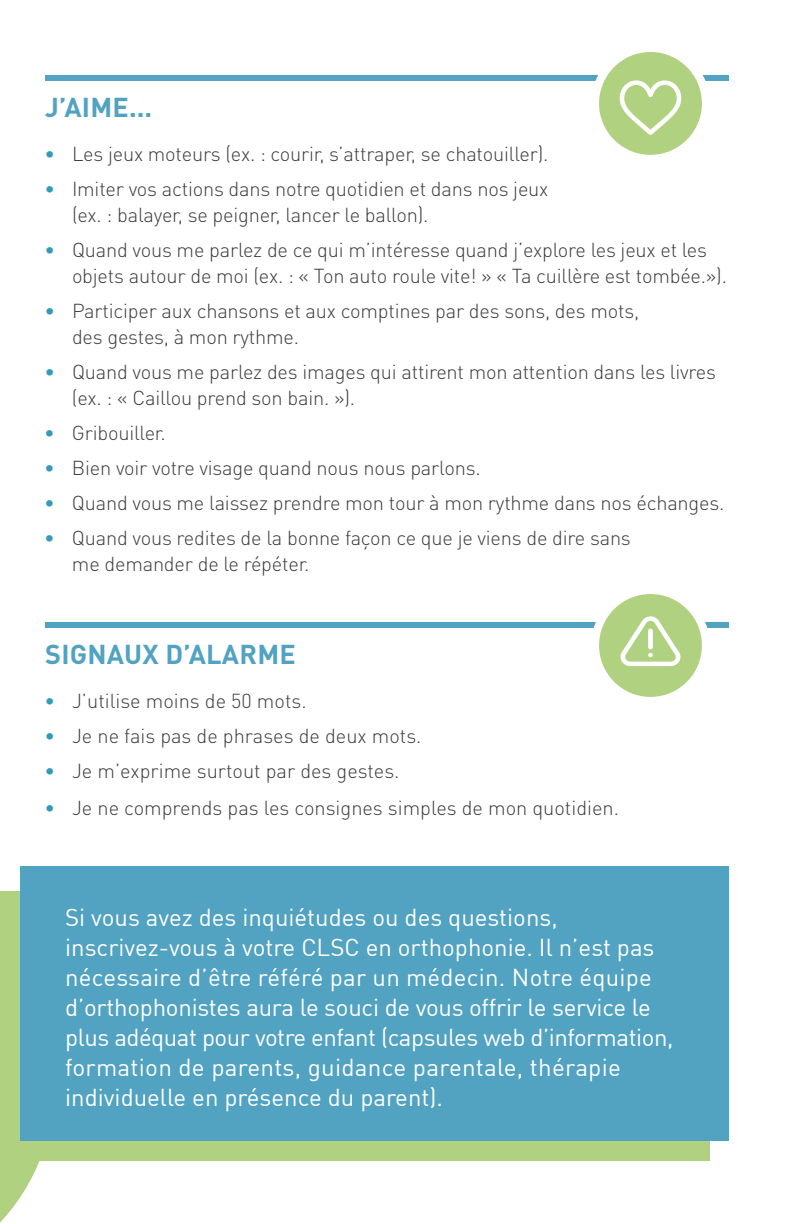
<style>
.page{position:relative;width:792px;height:1224px;background:#fff}
.page>*{position:absolute;margin:0;border:0;box-sizing:border-box;transform-origin:0 0}
.t1{font:700 27px "DIN Pro";letter-spacing:.01em;color:#52a2c1}
.t2{font:24px/30px "DIN";color:#fffffe}
.t3{font:300 20px/26px "DIN Pro";letter-spacing:-.01em;color:#3c3c3b}
.s1{font-weight:900;color:#329abb}
</style>
<div class="page">
<div style="left:45px;top:75px;width:684px;height:6px;background:#52a2c1"></div>
<div style="left:45px;top:622px;width:684px;height:6px;background:#52a2c1"></div>
<svg style="left:0;top:1161px;width:40px;height:62px"></svg>
<div style="left:0;top:891px;width:710px;height:270px;background:#b0d180"></div>
<svg style="left:595px;top:48px;width:111px;height:111px;background:#bbd792"></svg>
<div style="left:591px;top:44px;width:119px;height:119px;border:8px solid #fff;border-radius:50%"></div>
<svg style="left:620px;top:80px;width:61px;height:55px"></svg>
<svg style="left:595px;top:590px;width:111px;height:111px;background:#bad791"></svg>
<div style="left:591px;top:586px;width:119px;height:119px;border:8px solid #fff;border-radius:50%"></div>
<svg style="left:620px;top:616px;width:61px;height:50px"></svg>
<div style="left:648px;top:629px;width:5px;height:20px;background:#fff;border-radius:2px"></div>
<div style="left:20px;top:866px;width:708px;height:275px;background:#52a2c1"></div>
<h1 class="t1" style="left:45px;top:89px;width:108px">J’AIME...</h1>
<p class="t3" style="left:45px;top:140px;width:505px"><span class="s1">•</span> Les jeux moteurs (ex. : courir, s’attraper, se chatouiller).</p>
<p class="t3" style="left:72px;top:175px;width:478px;text-indent:-27px"><span class="s1">•</span> Imiter vos actions dans notre quotidien et dans nos jeux (ex. : balayer, se peigner, lancer le ballon).</p>
<p class="t3" style="left:72px;top:236px;width:657px;text-indent:-27px"><span class="s1">•</span> Quand vous me parlez de ce qui m’intéresse quand j’explore les jeux et les objets autour de moi (ex. : « Ton auto roule vite! » « Ta cuillère est tombée.»).</p>
<p class="t3" style="left:72px;top:297px;width:569px;text-indent:-27px"><span class="s1">•</span> Participer aux chansons et aux comptines par des sons, des mots, des gestes, à mon rythme.</p>
<p class="t3" style="left:72px;top:358px;width:646px;text-indent:-27px"><span class="s1">•</span> Quand vous me parlez des images qui attirent mon attention dans les livres (ex. : « Caillou prend son bain. »).</p>
<p class="t3" style="left:45px;top:419px;width:122px"><span class="s1">•</span> Gribouiller.</p>
<p class="t3" style="left:45px;top:454px;width:437px"><span class="s1">•</span> Bien voir votre visage quand nous nous parlons.</p>
<p class="t3" style="left:45px;top:489px;width:681px"><span class="s1">•</span> Quand vous me laissez prendre mon tour à mon rythme dans nos échanges.</p>
<p class="t3" style="left:72px;top:524px;width:560px;text-indent:-27px"><span class="s1">•</span> Quand vous redites de la bonne façon ce que je viens de dire sans me demander de le répéter.</p>
<h1 class="t1" style="left:45px;top:636px;width:252px">SIGNAUX D’ALARME</h1>
<p class="t3" style="left:45px;top:687px;width:263px"><span class="s1">•</span> J’utilise moins de 50 mots.</p>
<p class="t3" style="left:45px;top:722px;width:378px"><span class="s1">•</span> Je ne fais pas de phrases de deux mots.</p>
<p class="t3" style="left:45px;top:757px;width:356px"><span class="s1">•</span> Je m’exprime surtout par des gestes.</p>
<p class="t3" style="left:45px;top:794px;width:576px"><span class="s1">•</span> Je ne comprends pas les consignes simples de mon quotidien.</p>
<p class="t2" style="left:65px;top:902px;width:610px">Si vous avez des inquiétudes ou des questions, inscrivez-vous à votre CLSC en orthophonie. Il n’est pas nécessaire d’être référé par un médecin. Notre équipe d’orthophonistes aura le souci de vous offrir le service le plus adéquat pour votre enfant (capsules web d’information, formation de parents, guidance parentale, thérapie individuelle en présence du parent).</p>
</div>
